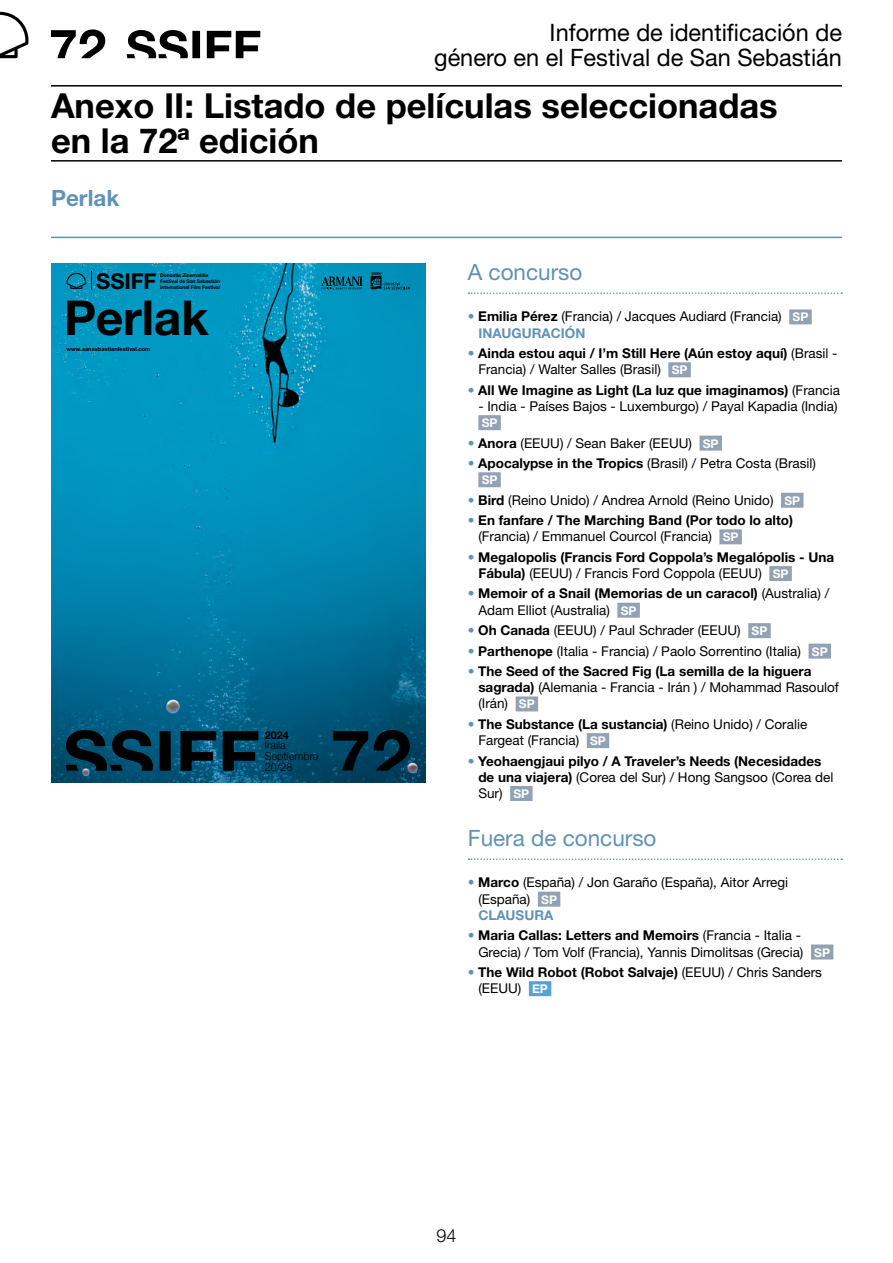
<style>
.page{position:relative;width:893px;height:1263px;background:#fff}
.page>*{position:absolute;margin:0;border:0;box-sizing:border-box;transform-origin:0 0}
.t1{font:700 48.15px "Helvetica Neue LT Pro";letter-spacing:-.005em;color:#000}
.t2{font:700 34.5px/34.5px "Helvetica Neue LT Std";color:#000}
.t3{font:24px/25.5px "Helvetica Neue LT Std";color:#000;text-align:right}
.t4{font:22.5px "Helvetica Neue LT Pro";color:#6092b5}
.t5{font:700 22.5px "Helvetica Neue LT Std";color:#6092b5}
.t6{font:700 21.75px "Helvetica Neue LT Pro";letter-spacing:-.005em;color:#000}
.t7{font:300 18px "Helvetica Neue LT Std";color:#000}
.t8{font:700 13.5px/16.2px "Helvetica Neue LT Std";color:#000}
.t9{font:13.5px/16.2px "Helvetica Neue LT Std";color:#000}
.t10{font:700 12px "Helvetica Neue LT Std";color:#fff}
.t11{font:300 10.8px/10.6px "Helvetica Neue LT Pro";color:#000}
.t12{font:700 10.8px "Helvetica Neue LT Pro";color:#000}
.t13{font:700 5.7px "Helvetica Neue LT Pro";color:#000}
.t14{font:700 4.95px/5.8px "Helvetica Neue LT Pro";letter-spacing:-.01em;color:#000}
.s1{font-weight:700;color:#6092b5}
.s2{font-weight:700}
.s3{font-weight:700;font-size:12px;color:#fff}
.s4{color:#6092b5}
.s5{font-weight:400}
.s6{font-size:12px;color:#fff}
</style>
<div class="page">
<svg style="left:0;top:12px;width:28px;height:46px"></svg>
<hr style="left:51px;top:85px;width:791px;height:2px;background:#000">
<svg style="left:127px;top:30px;width:133px;height:28px"></svg>
<svg style="left:51px;top:29px;width:54px;height:29px"></svg>
<hr style="left:51px;top:160px;width:791px;height:2px;background:#000">
<hr style="left:51px;top:237px;width:791px;height:1px;background:#6092b5">
<svg style="left:468px;top:292px;width:374px;height:2px"></svg>
<div style="left:789px;top:309px;width:23px;height:15px;background:#93a2b3"></div>
<div style="left:668px;top:362px;width:23px;height:15px;background:#93a2b3"></div>
<div style="left:478px;top:415px;width:23px;height:15px;background:#93a2b3"></div>
<div style="left:699px;top:436px;width:23px;height:15px;background:#93a2b3"></div>
<div style="left:478px;top:472px;width:23px;height:15px;background:#93a2b3"></div>
<div style="left:781px;top:493px;width:22px;height:15px;background:#93a2b3"></div>
<div style="left:719px;top:529px;width:23px;height:15px;background:#93a2b3"></div>
<div style="left:769px;top:566px;width:23px;height:15px;background:#93a2b3"></div>
<div style="left:617px;top:603px;width:23px;height:15px;background:#93a2b3"></div>
<div style="left:748px;top:623px;width:23px;height:15px;background:#93a2b3"></div>
<div style="left:808px;top:644px;width:23px;height:15px;background:#93a2b3"></div>
<div style="left:516px;top:696px;width:22px;height:15px;background:#93a2b3"></div>
<div style="left:587px;top:733px;width:22px;height:15px;background:#93a2b3"></div>
<div style="left:510px;top:786px;width:23px;height:15px;background:#93a2b3"></div>
<svg style="left:468px;top:858px;width:374px;height:2px"></svg>
<div style="left:538px;top:892px;width:22px;height:15px;background:#93a2b3"></div>
<div style="left:811px;top:944px;width:22px;height:15px;background:#93a2b3"></div>
<div style="left:529px;top:981px;width:22px;height:15px;background:#55a3d1"></div>
<img style="left:51px;top:264px;width:374px;height:518px">
<svg style="left:67px;top:272px;width:25px;height:18px"></svg>
<svg style="left:371px;top:272px;width:39px;height:18px"></svg>
<svg style="left:321px;top:276px;width:41px;height:13px"></svg>
<svg style="left:66px;top:730px;width:192px;height:41px;background:#022c3f"></svg>
<svg style="left:333px;top:730px;width:77px;height:40px;background:#012739"></svg>
<h3 class="t3" style="left:434px;top:19px;width:409px">Informe de identificación de<br>género en el Festival de San Sebastián</h3>
<h2 class="t2" style="left:51px;top:88px;width:728px">Anexo II: Listado de películas seleccionadas en la 72ª edición</h2>
<h3 class="t5" style="left:51px;top:184px;width:70px">Perlak</h3>
<h3 class="t6" style="left:96px;top:268px;width:62px">SSIFF</h3>
<p class="t14" style="left:160px;top:272px;width:61px">Donostia Zinemaldia<br>Festival de San Sebastián</p>
<p class="t14" style="left:160px;top:284px;width:61px">International Film Festival</p>
<h1 class="t1" style="left:64px;top:288px;width:146px">Perlak</h1>
<p class="t13" style="left:67px;top:346px;width:85px">www.sansebastianfestival.com</p>
<p class="t12" style="left:265px;top:728px;width:26px">2024</p>
<p class="t11" style="left:265px;top:740px;width:55px">Iraila<br>Septiembre<br>20/28</p>
<h3 class="t4" style="left:468px;top:258px;width:116px">A concurso</h3>
<p class="t9" style="left:478px;top:308px;width:331px;text-indent:-11px"><span class="s1">•</span> <span class="s2">Emilia Pérez</span> (Francia) / Jacques Audiard (Francia) <span class="s3">SP<br></span><span class="s1">INAUGURACIÓN</span></p>
<p class="t8" style="left:478px;top:345px;width:361px;text-indent:-11px"><span class="s4">•</span> Ainda estou aqui / I’m Still Here (Aún estoy aquí) <span class="s5">(Brasil -<br>Francia) / Walter Salles (Brasil)</span> <span class="s6">SP</span></p>
<p class="t8" style="left:468px;top:381px;width:374px"><span class="s4">•</span> All We Imagine as Light (La luz que imaginamos) <span class="s5">(Francia</span></p>
<p class="t9" style="left:478px;top:398px;width:361px">- India - Países Bajos - Luxemburgo) / Payal Kapadia (India)</p>
<p class="t10" style="left:482px;top:415px;width:17px">SP</p>
<p class="t9" style="left:468px;top:434px;width:252px"><span class="s1">•</span> <span class="s2">Anora</span> (EEUU) / Sean Baker (EEUU) <span class="s3">SP</span></p>
<p class="t9" style="left:468px;top:455px;width:350px"><span class="s1">•</span> <span class="s2">Apocalypse in the Tropics</span> (Brasil) / Petra Costa (Brasil)</p>
<p class="t10" style="left:482px;top:473px;width:17px">SP</p>
<p class="t9" style="left:468px;top:492px;width:334px"><span class="s1">•</span> <span class="s2">Bird</span> (Reino Unido) / Andrea Arnold (Reino Unido) <span class="s3">SP</span></p>
<p class="t8" style="left:478px;top:512px;width:316px;text-indent:-11px"><span class="s4">•</span> En fanfare / The Marching Band (Por todo lo alto) <span class="s5">(Francia) / Emmanuel Courcol (Francia)</span> <span class="s6">SP</span></p>
<p class="t8" style="left:478px;top:549px;width:357px;text-indent:-11px"><span class="s4">•</span> Megalopolis (Francis Ford Coppola’s Megalópolis - Una<br>Fábula) <span class="s5">(EEUU) / Francis Ford Coppola (EEUU)</span> <span class="s6">SP</span></p>
<p class="t8" style="left:478px;top:585px;width:352px;text-indent:-11px"><span class="s4">•</span> Memoir of a Snail (Memorias de un caracol) <span class="s5">(Australia) /<br>Adam Elliot (Australia)</span> <span class="s6">SP</span></p>
<p class="t9" style="left:468px;top:622px;width:301px"><span class="s1">•</span> <span class="s2">Oh Canada</span> (EEUU) / Paul Schrader (EEUU) <span class="s3">SP</span></p>
<p class="t9" style="left:468px;top:642px;width:361px"><span class="s1">•</span> <span class="s2">Parthenope</span> (Italia - Francia) / Paolo Sorrentino (Italia) <span class="s3">SP</span></p>
<p class="t8" style="left:478px;top:663px;width:362px;text-indent:-11px"><span class="s4">•</span> The Seed of the Sacred Fig (La semilla de la higuera sagrada) <span class="s5">(Alemania - Francia - Irán ) / Mohammad Rasoulof (Irán)</span> <span class="s6">SP</span></p>
<p class="t9" style="left:478px;top:716px;width:330px;text-indent:-11px"><span class="s1">•</span> <span class="s2">The Substance (La sustancia)</span> (Reino Unido) / Coralie<br>Fargeat (Francia) <span class="s3">SP</span></p>
<p class="t8" style="left:478px;top:752px;width:357px;text-indent:-11px"><span class="s4">•</span> Yeohaengjaui pilyo / A Traveler’s Needs (Necesidades de una viajera) <span class="s5">(Corea del Sur) / Hong Sangsoo (Corea del<br>Sur)</span> <span class="s6">SP</span></p>
<h3 class="t4" style="left:468px;top:824px;width:190px">Fuera de concurso</h3>
<p class="t9" style="left:478px;top:874px;width:311px;text-indent:-11px"><span class="s1">•</span> <span class="s2">Marco</span> (España) / Jon Garaño (España), Aitor Arregi (España) <span class="s3">SP<br></span><span class="s1">CLAUSURA</span></p>
<p class="t9" style="left:478px;top:927px;width:353px;text-indent:-11px"><span class="s1">•</span> <span class="s2">Maria Callas: Letters and Memoirs</span> (Francia - Italia -<br>Grecia) / Tom Volf (Francia), Yannis Dimolitsas (Grecia) <span class="s3">SP</span></p>
<p class="t8" style="left:478px;top:964px;width:345px;text-indent:-11px"><span class="s4">•</span> The Wild Robot (Robot Salvaje) <span class="s5">(EEUU) / Chris Sanders (EEUU)</span> <span class="s6">EP</span></p>
<h3 class="t7" style="left:436px;top:1224px;width:22px">94</h3>
</div>
